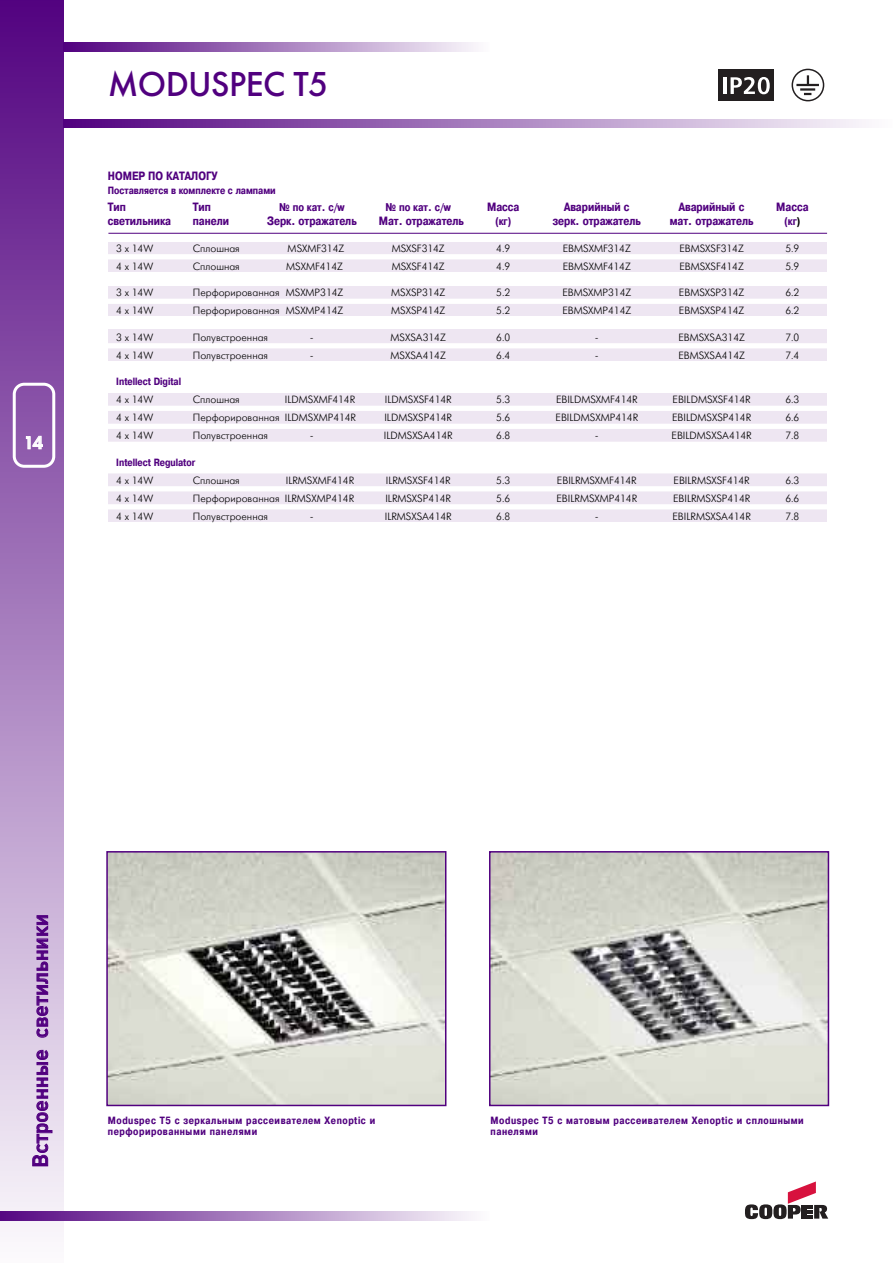
<style>
.page{position:relative;width:893px;height:1263px;background:#fff}
.page>*{position:absolute;margin:0;border:0;box-sizing:border-box;transform-origin:0 0}
.t1{font:36px "Futura Medium C";letter-spacing:-.015em;color:#51007f}
.t2{font:500 21px "DIN Cyr";color:#51007f}
.t3{font:700 19.5px "Futura.Book";color:#fff}
.t4{font:700 12px "Pragmatica Cond C";color:#51007f}
.t5{font:700 11.25px "Pragmatica Cond C";color:#51007f}
.t6{font:10.5px "Futuris Light C";color:#000}
.t7{font:700 10.5px/10.8px "Pragmatica Cond C";letter-spacing:.05em;color:#51007f}
.t8{font:700 10.5px "Pragmatica Cond C";color:#51007f}
.s1{color:#000}
</style>
<div class="page">
<div style="left:792px;top:69px;width:32px;height:32px;border:2px solid #231f20;border-radius:50%"></div>
<hr style="left:796px;top:84px;width:23px;height:2px;background:#231f20">
<hr style="left:800px;top:88px;width:15px;height:3px;background:#231f20">
<svg style="left:804px;top:93px;width:7px;height:2px"></svg>
<svg style="left:807px;top:75px;width:2px;height:9px"></svg>
<div style="left:719px;top:69px;width:55px;height:32px;background:#231f20"></div>
<hr style="left:723px;top:77px;width:4px;height:17px;background:#fff">
<svg style="left:731px;top:77px;width:39px;height:17px"></svg>
<div style="left:0;top:0;width:64px;height:1263px;background:linear-gradient(to bottom,#530480,#fbf9fc)"></div>
<svg style="left:13px;top:383px;width:42px;height:85px;background:#a074b9"></svg>
<svg style="left:64px;top:119px;width:802px;height:9px;background:#a47abc"></svg>
<svg style="left:64px;top:43px;width:412px;height:8px;background:#a47abc"></svg>
<img style="left:109px;top:854px;width:334px;height:249px">
<div style="left:106px;top:851px;width:340px;height:255px;border:2px solid #51007f"></div>
<img style="left:492px;top:854px;width:334px;height:249px">
<div style="left:489px;top:851px;width:340px;height:255px;border:2px solid #51007f"></div>
<div style="left:108px;top:242px;width:719px;height:30px;background:#eee6f2"></div>
<div style="left:108px;top:286px;width:719px;height:30px;background:#eee6f2"></div>
<div style="left:108px;top:329px;width:719px;height:32px;background:#eee6f2"></div>
<div style="left:108px;top:393px;width:719px;height:49px;background:#eee6f2"></div>
<div style="left:108px;top:473px;width:719px;height:49px;background:#eee6f2"></div>
<hr style="left:108px;top:233px;width:719px;height:1px;background:#51007f">
<div style="left:108px;top:254px;width:720px;height:5px;background:#fff"></div>
<div style="left:108px;top:299px;width:720px;height:5px;background:#fff"></div>
<div style="left:108px;top:343px;width:720px;height:5px;background:#fff"></div>
<div style="left:108px;top:406px;width:720px;height:5px;background:#fff"></div>
<div style="left:108px;top:424px;width:720px;height:5px;background:#fff"></div>
<div style="left:108px;top:486px;width:720px;height:5px;background:#fff"></div>
<div style="left:108px;top:504px;width:720px;height:5px;background:#fff"></div>
<svg style="left:745px;top:1181px;width:83px;height:38px"></svg>
<svg style="left:0;top:1212px;width:473px;height:8px;background:#a67dbd"></svg>
<h3 class="t3" style="left:25px;top:432px;width:20px">14</h3>
<h1 class="t1" style="left:108px;top:63px;width:222px">MODUSPEC T5</h1>
<p class="t4" style="left:108px;top:169px;width:111px">НОМЕР ПО КАТАЛОГУ</p>
<p class="t8" style="left:108px;top:184px;width:169px">Поставляется в комплекте с лампами</p>
<p class="t4" style="left:108px;top:200px;width:20px">Тип</p>
<p class="t4" style="left:193px;top:200px;width:20px">Тип</p>
<p class="t5" style="left:279px;top:201px;width:67px">№ по кат. c/w</p>
<p class="t5" style="left:386px;top:201px;width:67px">№ по кат. c/w</p>
<p class="t4" style="left:487px;top:200px;width:34px">Масса</p>
<p class="t4" style="left:564px;top:200px;width:67px">Аварийный с</p>
<p class="t4" style="left:679px;top:200px;width:67px">Аварийный с</p>
<p class="t4" style="left:776px;top:200px;width:34px">Масса</p>
<p class="t4" style="left:108px;top:214px;width:65px">светильника</p>
<p class="t4" style="left:193px;top:214px;width:38px">панели</p>
<p class="t4" style="left:267px;top:214px;width:91px">Зерк. отражатель</p>
<p class="t4" style="left:379px;top:214px;width:87px">Мат. отражатель</p>
<p class="t5" style="left:495px;top:215px;width:18px">(кг)</p>
<p class="t4" style="left:553px;top:214px;width:89px">зерк. отражатель</p>
<p class="t4" style="left:670px;top:214px;width:85px">мат. отражатель</p>
<p class="t5" style="left:784px;top:215px;width:18px">(кг<span class="s1">)</span></p>
<p class="t6" style="left:116px;top:242px;width:38px">3 x 14W</p>
<p class="t6" style="left:193px;top:242px;width:48px">Сплошная</p>
<p class="t6" style="left:288px;top:242px;width:58px">MSXMF314Z</p>
<p class="t6" style="left:392px;top:242px;width:55px">MSXSF314Z</p>
<p class="t6" style="left:496px;top:242px;width:15px">4.9</p>
<p class="t6" style="left:563px;top:242px;width:69px">EBMSXMF314Z</p>
<p class="t6" style="left:679px;top:242px;width:66px">EBMSXSF314Z</p>
<p class="t6" style="left:785px;top:242px;width:15px">5.9</p>
<p class="t6" style="left:116px;top:260px;width:38px">4 x 14W</p>
<p class="t6" style="left:193px;top:260px;width:48px">Сплошная</p>
<p class="t6" style="left:286px;top:260px;width:58px">MSXMF414Z</p>
<p class="t6" style="left:392px;top:260px;width:55px">MSXSF414Z</p>
<p class="t6" style="left:496px;top:260px;width:15px">4.9</p>
<p class="t6" style="left:563px;top:260px;width:69px">EBMSXMF414Z</p>
<p class="t6" style="left:679px;top:260px;width:66px">EBMSXSF414Z</p>
<p class="t6" style="left:785px;top:260px;width:15px">5.9</p>
<p class="t6" style="left:116px;top:287px;width:38px">3 x 14W</p>
<p class="t6" style="left:193px;top:287px;width:152px">Перфорированная MSXMP314Z</p>
<p class="t6" style="left:391px;top:287px;width:55px">MSXSP314Z</p>
<p class="t6" style="left:496px;top:287px;width:15px">5.2</p>
<p class="t6" style="left:562px;top:287px;width:70px">EBMSXMP314Z</p>
<p class="t6" style="left:679px;top:287px;width:67px">EBMSXSP314Z</p>
<p class="t6" style="left:785px;top:287px;width:15px">6.2</p>
<p class="t6" style="left:116px;top:305px;width:38px">4 x 14W</p>
<p class="t6" style="left:193px;top:305px;width:152px">Перфорированная MSXMP414Z</p>
<p class="t6" style="left:391px;top:305px;width:55px">MSXSP414Z</p>
<p class="t6" style="left:496px;top:305px;width:15px">5.2</p>
<p class="t6" style="left:562px;top:305px;width:70px">EBMSXMP414Z</p>
<p class="t6" style="left:679px;top:305px;width:67px">EBMSXSP414Z</p>
<p class="t6" style="left:785px;top:305px;width:15px">6.2</p>
<p class="t6" style="left:116px;top:331px;width:38px">3 x 14W</p>
<p class="t6" style="left:193px;top:331px;width:77px">Полувстроенная</p>
<p class="t6" style="left:310px;top:331px;width:5px">-</p>
<p class="t6" style="left:391px;top:331px;width:57px">MSXSA314Z</p>
<p class="t6" style="left:496px;top:331px;width:15px">6.0</p>
<p class="t6" style="left:595px;top:331px;width:5px">-</p>
<p class="t6" style="left:678px;top:331px;width:68px">EBMSXSA314Z</p>
<p class="t6" style="left:785px;top:331px;width:15px">7.0</p>
<p class="t6" style="left:116px;top:349px;width:38px">4 x 14W</p>
<p class="t6" style="left:193px;top:349px;width:77px">Полувстроенная</p>
<p class="t6" style="left:310px;top:349px;width:5px">-</p>
<p class="t6" style="left:391px;top:349px;width:57px">MSXSA414Z</p>
<p class="t6" style="left:496px;top:349px;width:15px">6.4</p>
<p class="t6" style="left:595px;top:349px;width:5px">-</p>
<p class="t6" style="left:678px;top:349px;width:68px">EBMSXSA414Z</p>
<p class="t6" style="left:785px;top:349px;width:15px">7.4</p>
<p class="t8" style="left:116px;top:376px;width:66px">Intellect Digital</p>
<p class="t6" style="left:116px;top:394px;width:38px">4 x 14W</p>
<p class="t6" style="left:193px;top:394px;width:48px">Сплошная</p>
<p class="t6" style="left:285px;top:394px;width:72px">ILDMSXMF414R</p>
<p class="t6" style="left:385px;top:394px;width:68px">ILDMSXSF414R</p>
<p class="t6" style="left:496px;top:394px;width:15px">5.3</p>
<p class="t6" style="left:556px;top:394px;width:83px">EBILDMSXMF414R</p>
<p class="t6" style="left:673px;top:394px;width:80px">EBILDMSXSF414R</p>
<p class="t6" style="left:785px;top:394px;width:15px">6.3</p>
<p class="t6" style="left:116px;top:412px;width:38px">4 x 14W</p>
<p class="t6" style="left:193px;top:412px;width:165px">Перфорированная ILDMSXMP414R</p>
<p class="t6" style="left:384px;top:412px;width:69px">ILDMSXSP414R</p>
<p class="t6" style="left:496px;top:412px;width:15px">5.6</p>
<p class="t6" style="left:556px;top:412px;width:84px">EBILDMSXMP414R</p>
<p class="t6" style="left:672px;top:412px;width:80px">EBILDMSXSP414R</p>
<p class="t6" style="left:785px;top:412px;width:15px">6.6</p>
<p class="t6" style="left:116px;top:430px;width:38px">4 x 14W</p>
<p class="t6" style="left:193px;top:430px;width:77px">Полувстроенная</p>
<p class="t6" style="left:310px;top:430px;width:5px">-</p>
<p class="t6" style="left:384px;top:430px;width:70px">ILDMSXSA414R</p>
<p class="t6" style="left:496px;top:430px;width:15px">6.8</p>
<p class="t6" style="left:595px;top:430px;width:5px">-</p>
<p class="t6" style="left:671px;top:430px;width:82px">EBILDMSXSA414R</p>
<p class="t6" style="left:785px;top:430px;width:15px">7.8</p>
<p class="t8" style="left:116px;top:456px;width:80px">Intellect Regulator</p>
<p class="t6" style="left:116px;top:474px;width:38px">4 x 14W</p>
<p class="t6" style="left:193px;top:474px;width:48px">Сплошная</p>
<p class="t6" style="left:286px;top:474px;width:70px">ILRMSXMF414R</p>
<p class="t6" style="left:386px;top:474px;width:66px">ILRMSXSF414R</p>
<p class="t6" style="left:496px;top:474px;width:15px">5.3</p>
<p class="t6" style="left:557px;top:474px;width:81px">EBILRMSXMF414R</p>
<p class="t6" style="left:674px;top:474px;width:78px">EBILRMSXSF414R</p>
<p class="t6" style="left:785px;top:474px;width:15px">6.3</p>
<p class="t6" style="left:116px;top:492px;width:38px">4 x 14W</p>
<p class="t6" style="left:193px;top:492px;width:163px">Перфорированная ILRMSXMP414R</p>
<p class="t6" style="left:385px;top:492px;width:67px">ILRMSXSP414R</p>
<p class="t6" style="left:496px;top:492px;width:15px">5.6</p>
<p class="t6" style="left:556px;top:492px;width:82px">EBILRMSXMP414R</p>
<p class="t6" style="left:673px;top:492px;width:79px">EBILRMSXSP414R</p>
<p class="t6" style="left:785px;top:492px;width:15px">6.6</p>
<p class="t6" style="left:116px;top:510px;width:38px">4 x 14W</p>
<p class="t6" style="left:193px;top:510px;width:77px">Полувстроенная</p>
<p class="t6" style="left:310px;top:510px;width:5px">-</p>
<p class="t6" style="left:385px;top:510px;width:68px">ILRMSXSA414R</p>
<p class="t6" style="left:496px;top:510px;width:15px">6.8</p>
<p class="t6" style="left:595px;top:510px;width:5px">-</p>
<p class="t6" style="left:672px;top:510px;width:80px">EBILRMSXSA414R</p>
<p class="t6" style="left:785px;top:510px;width:15px">7.8</p>
<h2 class="t2" style="left:28px;top:1168px;width:255px;rotate:-90deg">Встроенные светильники</h2>
<p class="t7" style="left:108px;top:1115px;width:269px">Moduspec T5 с зеркальным рассеивателем Xenoptic и перфорированными панелями</p>
<p class="t7" style="left:490px;top:1115px;width:315px">Moduspec T5 с матовым рассеивателем Xenoptic и сплошными панелями</p>
</div>
